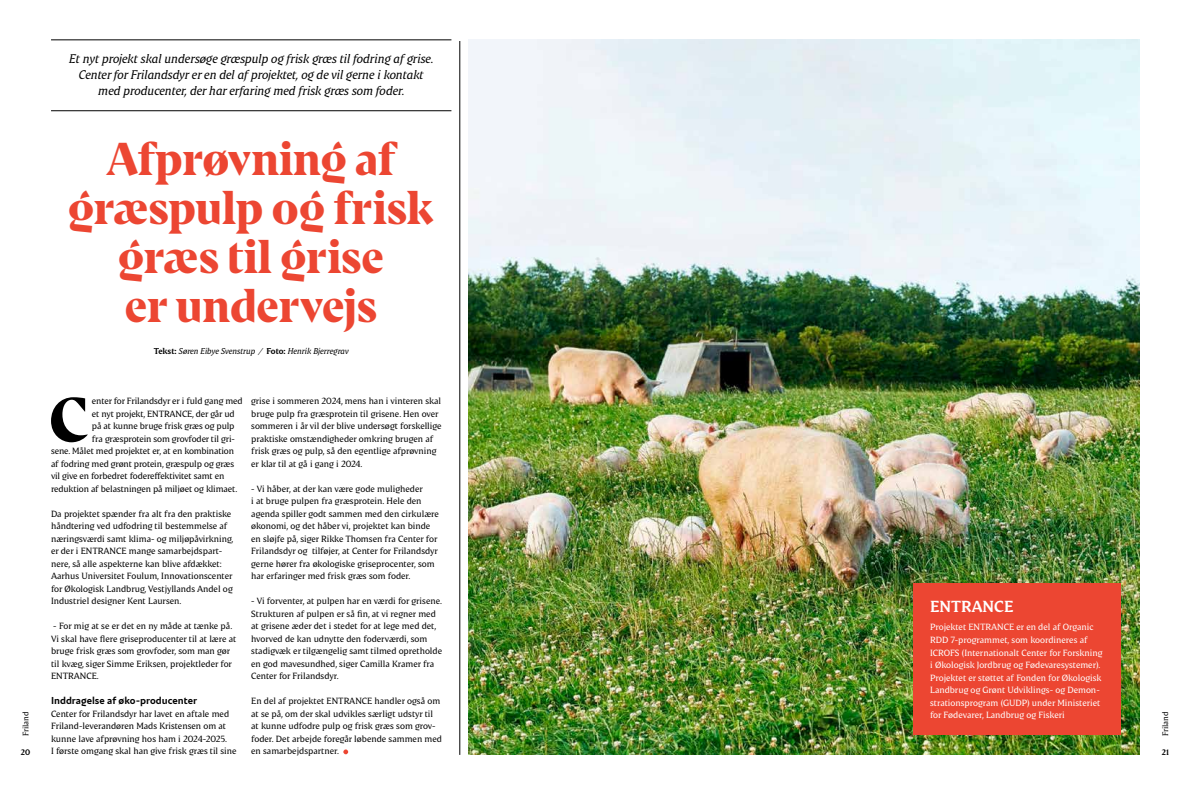
<style>
.page{position:relative;width:1191px;height:794px;background:#fff}
.page>*{position:absolute;margin:0;border:0;box-sizing:border-box;transform-origin:0 0}
.t1{font:700 62.6px "Danish Crown Display";color:#000}
.t2{font:700 46px/49px "Danish Crown Display";color:#ec4632;text-align:center}
.t3{font:700 16px "Danish Crown Text";color:#fff}
.t4{font:italic 12.5px/16px "Danish Crown Text";color:#000;text-align:center}
.t5{font:700 10px "Danish Crown Sans";color:#000}
.t6{font:9px/12.5px "Danish Crown Text";letter-spacing:-.005em;color:#000}
.t7{font:9px/12.5px "Danish Crown Text";letter-spacing:-.005em;color:#fff}
.t8{font:italic 8.5px "Danish Crown Text";color:#000}
.t9{font:8px "Danish Crown Text";letter-spacing:-.01em;color:#000}
.t10{font:700 8px "Danish Crown Text";color:#000}
.s1{font-weight:700;font-style:normal}
</style>
<div class="page">
<img style="left:468px;top:40px;width:672px;height:714px">
<hr style="left:51px;top:111px;width:400px;height:1px;background:#000">
<hr style="left:51px;top:40px;width:400px;height:1px;background:#000">
<hr style="left:459px;top:41px;width:1px;height:714px;background:#000">
<svg style="left:343px;top:749px;width:5px;height:5px"></svg>
<div style="left:913px;top:583px;width:207px;height:152px;background:#ec4632"></div>
<h3 class="t4" style="left:69px;top:50px;width:366px">Et nyt projekt skal undersøge græspulp og frisk græs til fodring af grise.<br>Center for Frilandsdyr er en del af projektet, og de vil gerne i kontakt med producenter, der har erfaring med frisk græs som foder.</h3>
<h2 class="t2" style="left:69px;top:133px;width:367px">Afprøvning af græspulp og frisk græs til grise<br>er undervejs</h2>
<p class="t8" style="left:154px;top:346px;width:196px"><span class="s1">Tekst:</span> Søren Eibye Svenstrup / <span class="s1">Foto:</span> Henrik Bjerregrav</p>
<h1 class="t1" style="left:49px;top:380px;width:41px">C</h1>
<p class="t6" style="left:92px;top:394px;width:152px">enter for Frilandsdyr er i fuld gang med</p>
<p class="t6" style="left:251px;top:394px;width:192px">grise i sommeren 2024, mens han i vinteren skal bruge pulp fra græsprotein til grisene. Hen over sommeren i år vil der blive undersøgt forskellige praktiske omstændigheder omkring brugen af frisk græs og pulp, så den egentlige afprøvning er klar til at gå i gang i 2024.</p>
<p class="t6" style="left:251px;top:482px;width:189px">- Vi håber, at der kan være gode muligheder<br>i at bruge pulpen fra græsprotein. Hele den agenda spiller godt sammen med den cirkulære økonomi, og det håber vi, projektet kan binde en sløjfe på, siger Rikke Thomsen fra Center for Frilandsdyr og tilføjer, at Center for Frilandsdyr gerne hører fra økologiske griseprocenter, som har erfaringer med frisk græs som foder.</p>
<p class="t6" style="left:251px;top:594px;width:192px">- Vi forventer, at pulpen har en værdi for grisene.<br>Strukturen af pulpen er så fin, at vi regner med at grisene æder det i stedet for at lege med det, hvorved de kan udnytte den foderværdi, som stadigvæk er tilgængelig samt tilmed opretholde en god mavesundhed, siger Camilla Kramer fra Center for Frilandsdyr.</p>
<p class="t6" style="left:251px;top:694px;width:192px">En del af projektet ENTRANCE handler også om at se på, om der skal udvikles særligt udstyr til at kunne udfodre pulp og frisk græs som grov&shy;foder. Det arbejde foregår løbende sammen med en samarbejdspartner.</p>
<p class="t6" style="left:92px;top:407px;width:144px">et nyt projekt, ENTRANCE, der går ud</p>
<p class="t6" style="left:92px;top:419px;width:144px">på at kunne bruge frisk græs og pulp</p>
<p class="t6" style="left:92px;top:432px;width:144px">fra græsprotein som grovfoder til gri-</p>
<p class="t6" style="left:51px;top:444px;width:184px">sene. Målet med projektet er, at en kombination</p>
<p class="t6" style="left:51px;top:457px;width:185px">af fodring med grønt protein, græspulp og græs</p>
<p class="t6" style="left:51px;top:469px;width:175px">vil give en forbedret fodereffektivitet samt en</p>
<p class="t6" style="left:51px;top:482px;width:188px">reduktion af belastningen på miljøet og klimaet.</p>
<p class="t6" style="left:51px;top:507px;width:184px">Da projektet spænder fra alt fra den praktiske håndtering ved udfodring til bestemmelse af næringsværdi samt klima- og miljøpåvirkning, er der i ENTRANCE mange samarbejdspart&shy;nere, så alle aspekterne kan blive afdækket:<br>Aarhus Universitet Foulum, Innovationscenter for Økologisk Landbrug, Vestjyllands Andel og Industriel designer Kent Laursen.</p>
<p class="t6" style="left:51px;top:619px;width:187px">- For mig at se er det en ny måde at tænke på.<br>Vi skal have flere griseproducenter til at lære at bruge frisk græs som grovfoder, som man gør til kvæg, siger Simme Eriksen, projektleder for ENTRANCE.</p>
<p class="t5" style="left:51px;top:694px;width:148px">Inddragelse af øko-producenter</p>
<p class="t6" style="left:51px;top:707px;width:187px">Center for Frilandsdyr har lavet en aftale med Friland-leverandøren Mads Kristensen om at kunne lave afprøvning hos ham i 2024-2025.<br>I første omgang skal han give frisk græs til sine</p>
<h3 class="t3" style="left:930px;top:596px;width:85px">ENTRANCE</h3>
<p class="t7" style="left:930px;top:621px;width:174px">Projektet ENTRANCE er en del af Organic RDD 7-programmet, som koordineres af ICROFS (Internationalt Center for Forskning i Økologisk Jordbrug og Fødevaresystemer).<br>Projektet er støttet af Fonden for Økologisk Landbrug og Grønt Udviklings- og Demon&shy;strationsprogram (GUDP) under Ministeriet for Fødevarer, Landbrug og Fiskeri</p>
<p class="t9" style="left:21px;top:736px;width:26px;rotate:-90deg">Friland</p>
<p class="t9" style="left:1160px;top:736px;width:26px;rotate:-90deg">Friland</p>
<p class="t10" style="left:21px;top:747px;width:11px">20</p>
<p class="t10" style="left:1162px;top:747px;width:9px">21</p>
</div>
